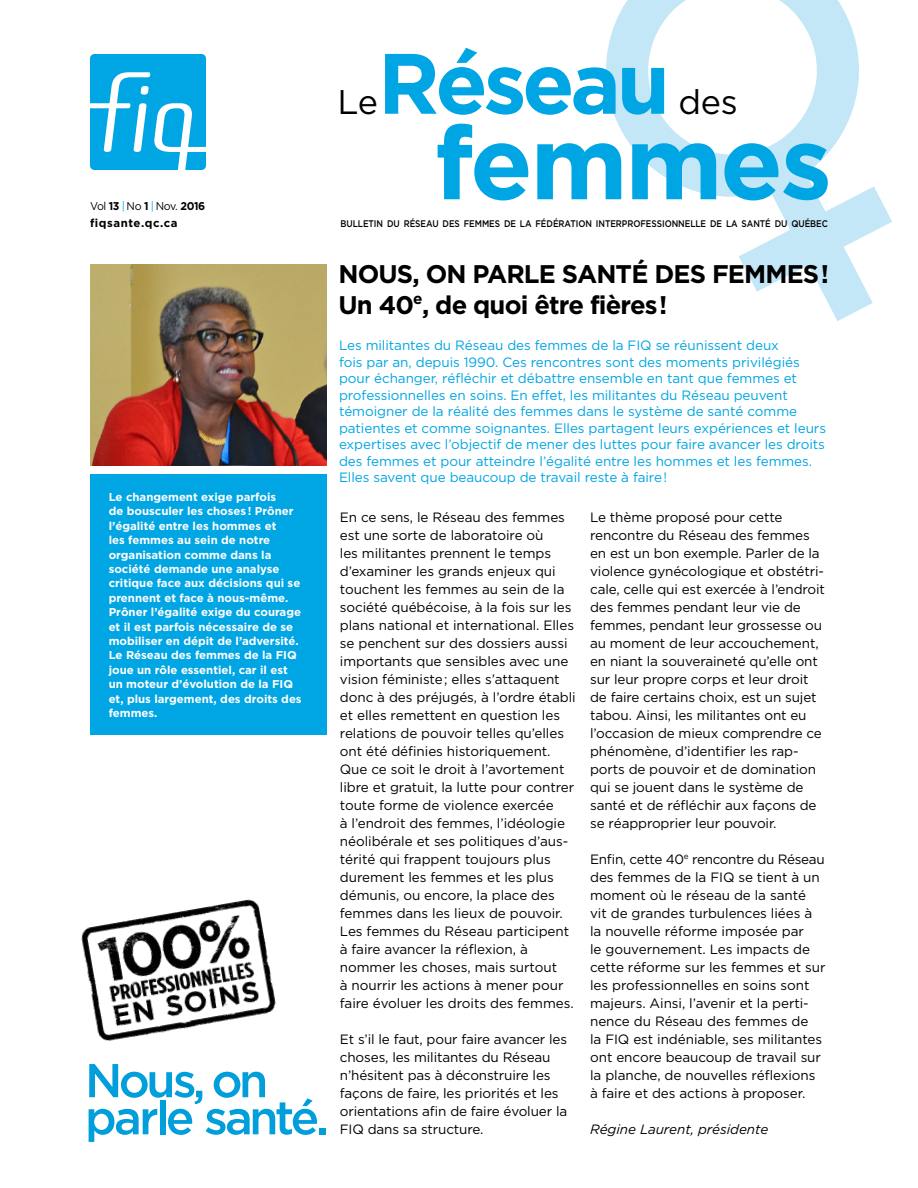
<style>
.page{position:relative;width:918px;height:1188px;background:#fff}
.page>*{position:absolute;margin:0;border:0;box-sizing:border-box;transform-origin:0 0}
.t1{font:700 102.6px "Gotham";color:#00a5e3}
.t2{font:700 85.5px "Gotham";color:#00a5e3}
.t3{font:34.2px "Gotham";color:#000}
.t4{font:700 25.5px/31.5px "Gotham";letter-spacing:-.035em;color:#000}
.t5{font:13.5px/18px "Gotham";letter-spacing:-.005em;color:#000}
.t6{font:13.5px/16.5px "Gotham";letter-spacing:-.005em;color:#00a5e3}
.t7{font:italic 13.5px "Gotham";letter-spacing:-.005em;color:#000}
.t8{font:700 11.4px/14.4px "Gotham";color:#fff}
.t9{font:700 11.4px "Gotham";letter-spacing:.05em;color:#000}
.t10{font:11.25px "Gotham";color:#000;scale:.95 1}
.t11{font:500 9.6px "Gotham";letter-spacing:-.005em;color:#000;scale:.87 1}
.s1{font-weight:700}
.s2{color:#00a5e3}
</style>
<div class="page">
<svg style="left:606px;top:0;width:286px;height:321px"></svg>
<div style="left:90px;top:54px;width:116px;height:116px;background:#00a5e3;border-radius:4px"></div>
<svg style="left:90px;top:72px;width:116px;height:98px"></svg>
<img style="left:90px;top:264px;width:237px;height:201px">
<div style="left:90px;top:474px;width:237px;height:261px;background:#00a5e3"></div>
<img style="left:81px;top:899px;width:195px;height:142px">
<svg style="left:89px;top:1064px;width:237px;height:78px"></svg>
<p class="t10" style="left:90px;top:200px;width:123px">vol <span class="s1">13</span> <span class="s2">|</span> no <span class="s1">1</span> <span class="s2">|</span> Nov. <span class="s1">2016</span></p>
<p class="t9" style="left:90px;top:216px;width:89px">fiqsante.qc.ca</p>
<p class="t8" style="left:109px;top:489px;width:195px">Le changement exige parfois<br>de bousculer les choses! Prôner l’égalité entre les hommes et<br>les femmes au sein de notre organisation comme dans la société demande une analyse critique face aux décisions qui se prennent et face à nous-même.<br>Prôner l’égalité exige du courage et il est parfois nécessaire de se mobiliser en dépit de l’adversité.<br>Le Réseau des femmes de la FIQ joue un rôle essentiel, car il est un moteur d’évolution de la FIQ et, plus largement, des droits des femmes.</p>
<h3 class="t3" style="left:338px;top:83px;width:42px">Le</h3>
<h2 class="t2" style="left:378px;top:34px;width:294px">Réseau</h2>
<h3 class="t3" style="left:679px;top:83px;width:61px">des</h3>
<h1 class="t1" style="left:434px;top:104px;width:399px">femmes</h1>
<p class="t11" style="left:340px;top:218px;width:562px">BULLETIN DU RÉSEAU DES FEMMES DE LA FÉDÉRATION INTERPROFESSIONNELLE DE LA SANTÉ DU QUÉBEC</p>
<h3 class="t4" style="left:338px;top:257px;width:492px">Nous, on parle santé des femmes!<br>Un 40<sup>e</sup>, de quoi être fières!</h3>
<p class="t6" style="left:339px;top:337px;width:489px">Les militantes du Réseau des femmes de la FIQ se réunissent deux<br>fois par an, depuis 1990. Ces rencontres sont des moments privilégiés pour échanger, réfléchir et débattre ensemble en tant que femmes et professionnelles en soins. En effet, les militantes du Réseau peuvent témoigner de la réalité des femmes dans le système de santé comme patientes et comme soignantes. Elles partagent leurs expériences et leurs expertises avec l’objectif de mener des luttes pour faire avancer les droits des femmes et pour atteindre l’égalité entre les hommes et les femmes.<br>Elles savent que beaucoup de travail reste à faire!</p>
<p class="t5" style="left:340px;top:508px;width:237px">En ce sens, le Réseau des femmes est une sorte de laboratoire où<br>les militantes prennent le temps d’examiner les grands enjeux qui touchent les femmes au sein de la société québécoise, à la fois sur les plans national et international. Elles se penchent sur des dossiers aussi importants que sensibles avec une vision féministe; elles s’attaquent donc à des préjugés, à l’ordre établi et elles remettent en question les relations de pouvoir telles qu’elles ont été définies historiquement.<br>Que ce soit le droit à l’avortement libre et gratuit, la lutte pour contrer toute forme de violence exercée<br>à l’endroit des femmes, l’idéologie néolibérale et ses politiques d’aus&shy;térité qui frappent toujours plus durement les femmes et les plus démunis, ou encore, la place des femmes dans les lieux de pouvoir.<br>Les femmes du Réseau participent à faire avancer la réflexion, à nommer les choses, mais surtout<br>à nourrir les actions à mener pour faire évoluer les droits des femmes.</p>
<p class="t5" style="left:340px;top:1030px;width:229px">Et s’il le faut, pour faire avancer les choses, les militantes du Réseau n’hésitent pas à déconstruire les façons de faire, les priorités et les orientations afin de faire évoluer la FIQ dans sa structure.</p>
<p class="t5" style="left:590px;top:508px;width:236px">Le thème proposé pour cette rencontre du Réseau des femmes en est un bon exemple. Parler de la violence gynécologique et obstétri&shy;cale, celle qui est exercée à l’endroit des femmes pendant leur vie de femmes, pendant leur grossesse ou au moment de leur accouchement, en niant la souveraineté qu’elle ont sur leur propre corps et leur droit de faire certains choix, est un sujet tabou. Ainsi, les militantes ont eu l’occasion de mieux comprendre ce phénomène, d’identifier les rap&shy;ports de pouvoir et de domination qui se jouent dans le système de santé et de réfléchir aux façons de se réapproprier leur pouvoir.</p>
<p class="t5" style="left:590px;top:850px;width:237px">Enfin, cette 40<sup>e</sup> rencontre du Réseau des femmes de la FIQ se tient à un moment où le réseau de la santé vit de grandes turbulences liées à la nouvelle réforme imposée par<br>le gouvernement. Les impacts de cette réforme sur les femmes et sur les professionnelles en soins sont majeurs. Ainsi, l’avenir et la perti&shy;nence du Réseau des femmes de<br>la FIQ est indéniable, ses militantes ont encore beaucoup de travail sur la planche, de nouvelles réflexions à faire et des actions à proposer.</p>
<p class="t7" style="left:590px;top:1122px;width:180px">Régine Laurent, présidente</p>
</div>
